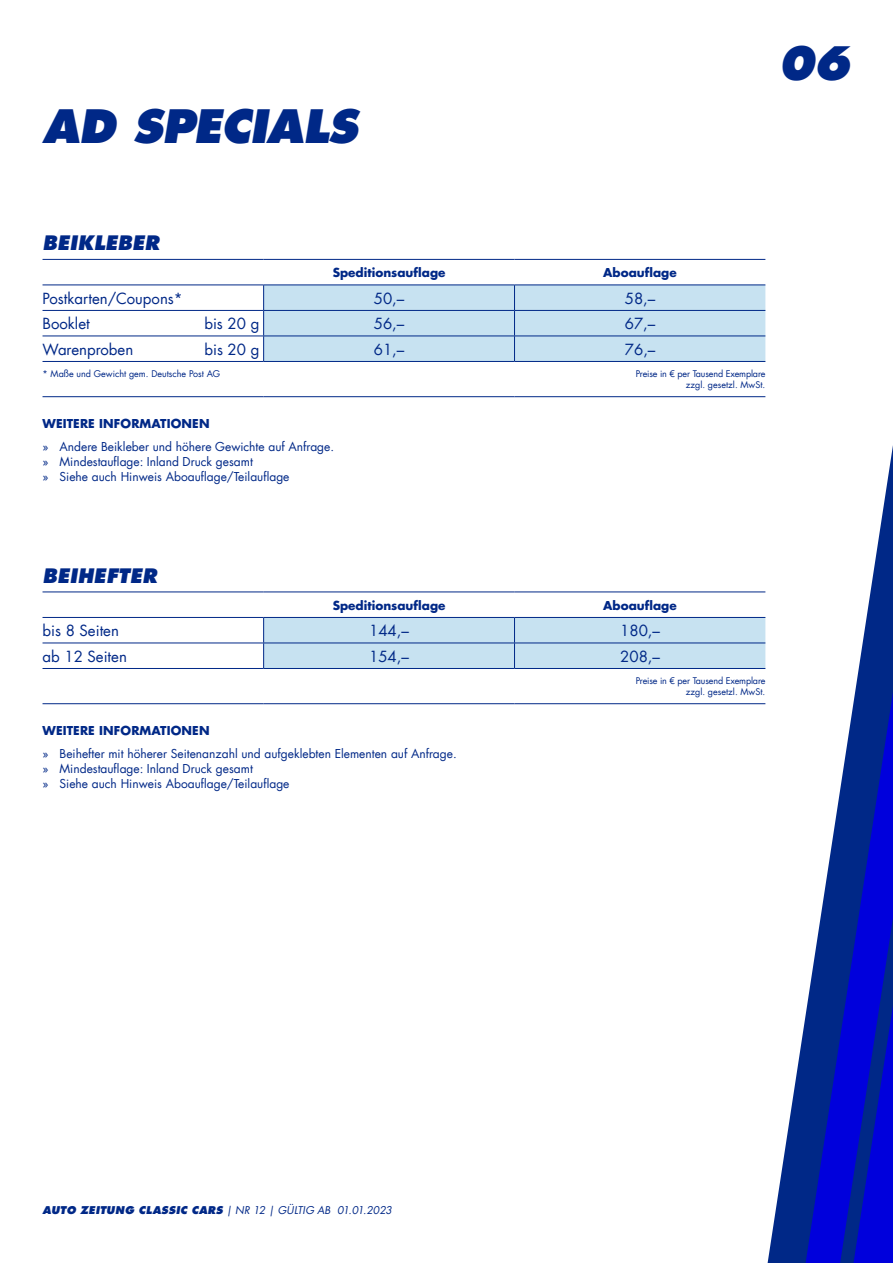
<style>
.page{position:relative;width:893px;height:1263px;background:#fff}
.page>*{position:absolute;margin:0;border:0;box-sizing:border-box;transform-origin:0 0}
.t1{font:italic 800 45px "Futura Com";letter-spacing:-.02em;color:#002887}
.t2{font:italic 800 19.5px "Futura Com";letter-spacing:.01em;color:#002887}
.t3{font:15px "Futura Com";color:#002887}
.t4{font:12px/15px "Futura Com";color:#002887}
.t5{font:700 12px "Futura Com";color:#002887}
.t6{font:italic 10.5px "Futura Com";color:#002887}
.t7{font:9px/10.8px "Futura Com";letter-spacing:-.005em;color:#002887;text-align:right}
.s1{font-weight:800}
</style>
<div class="page">
<svg style="left:768px;top:445px;width:125px;height:818px"></svg>
<svg style="left:806px;top:692px;width:87px;height:571px"></svg>
<hr style="left:43px;top:259px;width:221px;height:1px;background:#002887">
<hr style="left:264px;top:259px;width:250px;height:1px;background:#002887">
<hr style="left:514px;top:259px;width:251px;height:1px;background:#002887">
<hr style="left:43px;top:285px;width:221px;height:1px;background:#002887">
<hr style="left:43px;top:310px;width:221px;height:1px;background:#002887">
<hr style="left:43px;top:336px;width:221px;height:1px;background:#002887">
<hr style="left:43px;top:361px;width:221px;height:1px;background:#002887">
<hr style="left:264px;top:361px;width:250px;height:1px;background:#002887">
<hr style="left:514px;top:361px;width:251px;height:1px;background:#002887">
<svg style="left:263px;top:285px;width:502px;height:76px;background:#bfdbed"></svg>
<hr style="left:43px;top:396px;width:221px;height:1px;background:#002887">
<hr style="left:264px;top:396px;width:250px;height:1px;background:#002887">
<hr style="left:514px;top:396px;width:251px;height:1px;background:#002887">
<hr style="left:43px;top:592px;width:221px;height:1px;background:#002887">
<hr style="left:264px;top:592px;width:250px;height:1px;background:#002887">
<hr style="left:514px;top:592px;width:251px;height:1px;background:#002887">
<hr style="left:43px;top:617px;width:221px;height:1px;background:#002887">
<hr style="left:43px;top:643px;width:221px;height:1px;background:#002887">
<hr style="left:43px;top:668px;width:221px;height:1px;background:#002887">
<hr style="left:264px;top:668px;width:250px;height:1px;background:#002887">
<hr style="left:514px;top:668px;width:251px;height:1px;background:#002887">
<div style="left:263px;top:617px;width:502px;height:51px;background:#c7e2f1"></div>
<hr style="left:43px;top:703px;width:221px;height:1px;background:#002887">
<hr style="left:264px;top:703px;width:250px;height:1px;background:#002887">
<hr style="left:514px;top:703px;width:251px;height:1px;background:#002887">
<h1 class="t1" style="left:43px;top:96px;width:317px">AD SPECIALS</h1>
<h1 class="t1" style="left:778px;top:32px;width:74px">06</h1>
<h2 class="t2" style="left:43px;top:229px;width:118px">BEIKLEBER</h2>
<p class="t5" style="left:333px;top:263px;width:114px">Speditions-auflage</p>
<p class="t5" style="left:603px;top:263px;width:75px">Aboauflage</p>
<p class="t3" style="left:43px;top:288px;width:142px">Postkarten/Coupons*</p>
<p class="t3" style="left:374px;top:288px;width:32px">50,–</p>
<p class="t3" style="left:625px;top:288px;width:32px">58,–</p>
<p class="t3" style="left:43px;top:314px;width:49px">Booklet</p>
<p class="t3" style="left:204px;top:314px;width:56px">bis 20 g</p>
<p class="t3" style="left:374px;top:314px;width:32px">56,–</p>
<p class="t3" style="left:625px;top:314px;width:32px">67,–</p>
<p class="t3" style="left:43px;top:339px;width:92px">Warenproben</p>
<p class="t3" style="left:204px;top:339px;width:56px">bis 20 g</p>
<p class="t3" style="left:374px;top:339px;width:32px">61,–</p>
<p class="t3" style="left:625px;top:339px;width:32px">76,–</p>
<p class="t7" style="left:43px;top:369px;width:179px">* Maße und Gewicht gem. Deutsche Post AG</p>
<p class="t7" style="left:636px;top:369px;width:131px">Preise in € per Tausend Exemplare zzgl. gesetzl. MwSt.</p>
<p class="t5" style="left:43px;top:414px;width:169px">WEITERE INFORMATIONEN</p>
<p class="t4" style="left:43px;top:439px;width:293px">» Andere Beikleber und höhere Gewichte auf Anfrage. » Mindestauflage: Inland Druck gesamt<br>» Siehe auch Hinweis Aboauflage/Teilauflage</p>
<h2 class="t2" style="left:43px;top:562px;width:116px">BEIHEFTER</h2>
<p class="t5" style="left:333px;top:596px;width:114px">Speditions-auflage</p>
<p class="t5" style="left:603px;top:596px;width:75px">Aboauflage</p>
<p class="t3" style="left:43px;top:621px;width:78px">bis 8 Seiten</p>
<p class="t3" style="left:369px;top:621px;width:41px">144,–</p>
<p class="t3" style="left:620px;top:621px;width:41px">180,–</p>
<p class="t3" style="left:43px;top:646px;width:86px">ab 12 Seiten</p>
<p class="t3" style="left:369px;top:646px;width:41px">154,–</p>
<p class="t3" style="left:620px;top:646px;width:41px">208,–</p>
<p class="t7" style="left:636px;top:676px;width:131px">Preise in € per Tausend Exemplare zzgl. gesetzl. MwSt.</p>
<p class="t5" style="left:43px;top:721px;width:169px">WEITERE INFORMATIONEN</p>
<p class="t4" style="left:43px;top:746px;width:416px">» Beihefter mit höherer Seitenanzahl und aufgeklebten Elementen auf Anfrage. » Mindestauflage: Inland Druck gesamt<br>» Siehe auch Hinweis Aboauflage/Teilauflage</p>
<p class="t6" style="left:43px;top:1203px;width:351px"><span class="s1">AUTO ZEITUNG CLASSIC CARS</span> | NR 12 | GÜLTIG AB 01.01.2023</p>
</div>
